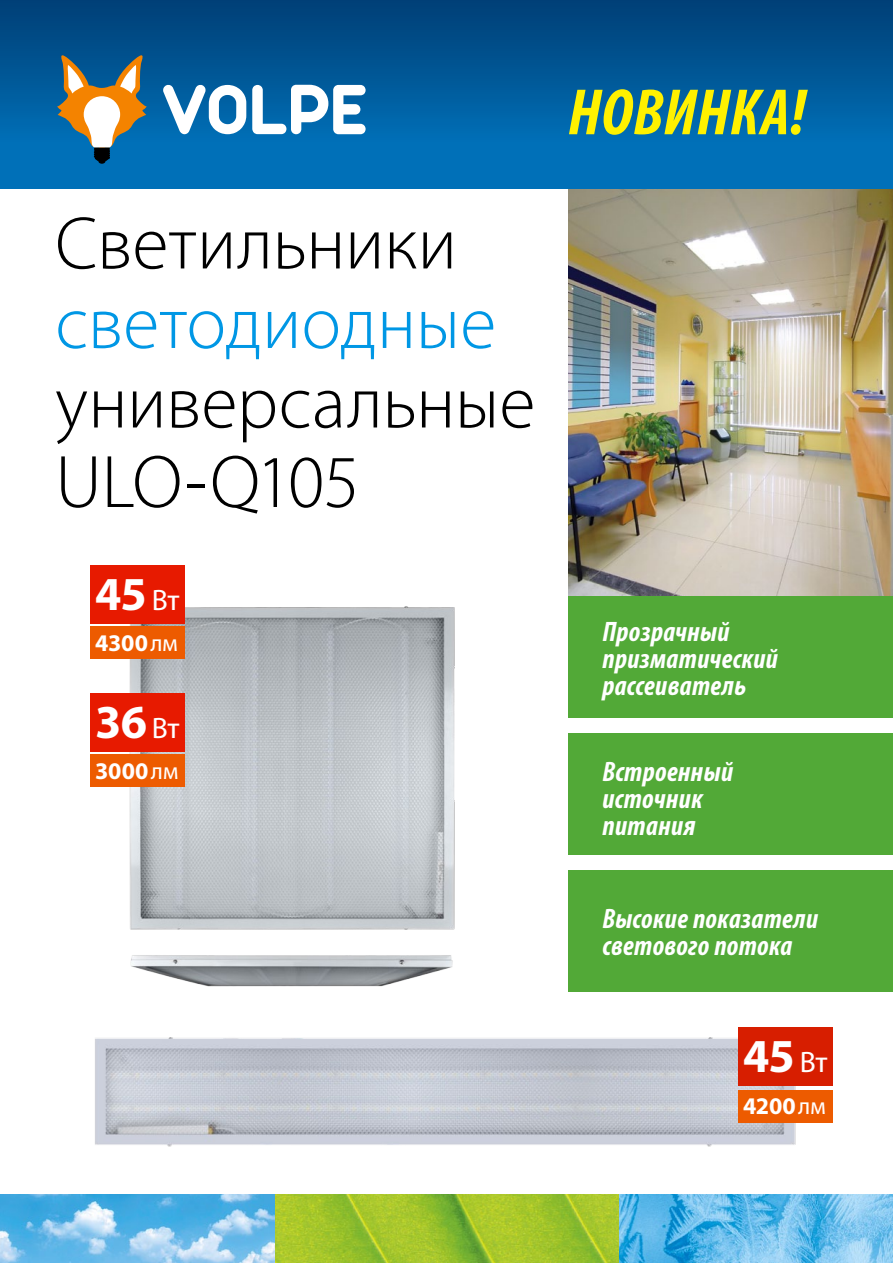
<style>
.page{position:relative;width:893px;height:1263px;background:#fff}
.page>*{position:absolute;margin:0;border:0;box-sizing:border-box;transform-origin:0 0}
.t1{font:300 75px/79.5px "Myriad Pro";letter-spacing:-.005em;color:#000}
.t2{font:300 75px "Myriad Pro";color:#0097e5}
.t3{font:italic 700 condensed 66px "Myriad Pro";letter-spacing:.005em;color:#fff100}
.t4{font:700 47.4px "Myriad Pro";color:#fff}
.t5{font:italic 700 condensed 28.2px/27px "Myriad Pro";letter-spacing:.015em;color:#fff}
.t6{font:700 24px "Myriad Pro";letter-spacing:-.01em;color:#fff}
.s1{font-weight:400;font-size:29.7px}
.s2{font-weight:400}
</style>
<div class="page">
<img style="left:568px;top:188px;width:325px;height:408px">
<div style="left:0;top:0;width:893px;height:188px;background:linear-gradient(to bottom,#004178,#0078c3)"></div>
<svg style="left:163px;top:85px;width:83px;height:49px"></svg>
<svg style="left:252px;top:85px;width:114px;height:49px"></svg>
<svg style="left:98px;top:158px;width:8px;height:6px"></svg>
<svg style="left:57px;top:49px;width:90px;height:112px"></svg>
<img style="left:0;top:1195px;width:893px;height:68px">
<div style="left:568px;top:596px;width:325px;height:122px;background:#52a937"></div>
<div style="left:568px;top:733px;width:325px;height:122px;background:#52a937"></div>
<div style="left:568px;top:870px;width:325px;height:122px;background:#52a937"></div>
<img style="left:116px;top:590px;width:339px;height:337px">
<img style="left:130px;top:927px;width:325px;height:60px">
<div style="left:90px;top:565px;width:94px;height:59px;background:#e71a00"></div>
<div style="left:90px;top:754px;width:94px;height:33px;background:#ed5b00"></div>
<div style="left:90px;top:627px;width:94px;height:32px;background:#ed5b00"></div>
<div style="left:90px;top:693px;width:94px;height:59px;background:#e71a00"></div>
<img style="left:95px;top:1037px;width:711px;height:110px">
<div style="left:738px;top:1027px;width:94px;height:59px;background:#d71e00"></div>
<div style="left:738px;top:1090px;width:94px;height:32px;background:#ed5b00"></div>
<h1 class="t1" style="left:55px;top:205px;width:403px">Светильники</h1>
<h1 class="t2" style="left:55px;top:282px;width:442px">светодиодные</h1>
<h1 class="t1" style="left:55px;top:364px;width:482px">универсальные<br>ULO-Q105</h1>
<h3 class="t4" style="left:95px;top:563px;width:86px">45 <span class="s1">Вт</span></h3>
<p class="t6" style="left:95px;top:627px;width:84px">4300<span class="s2">лм</span></p>
<h3 class="t4" style="left:95px;top:691px;width:86px">36 <span class="s1">Вт</span></h3>
<p class="t6" style="left:95px;top:755px;width:85px">3000<span class="s2">лм</span></p>
<h2 class="t3" style="left:568px;top:71px;width:239px">НОВИНКА!</h2>
<p class="t5" style="left:602px;top:617px;width:177px">Прозрачный призматический рассеиватель</p>
<p class="t5" style="left:602px;top:757px;width:132px">Встроенный источник питания</p>
<p class="t5" style="left:602px;top:905px;width:217px">Высокие показатели светового потока</p>
<h3 class="t4" style="left:743px;top:1025px;width:86px">45 <span class="s1">Вт</span></h3>
<p class="t6" style="left:743px;top:1091px;width:84px">4200<span class="s2">лм</span></p>
</div>
